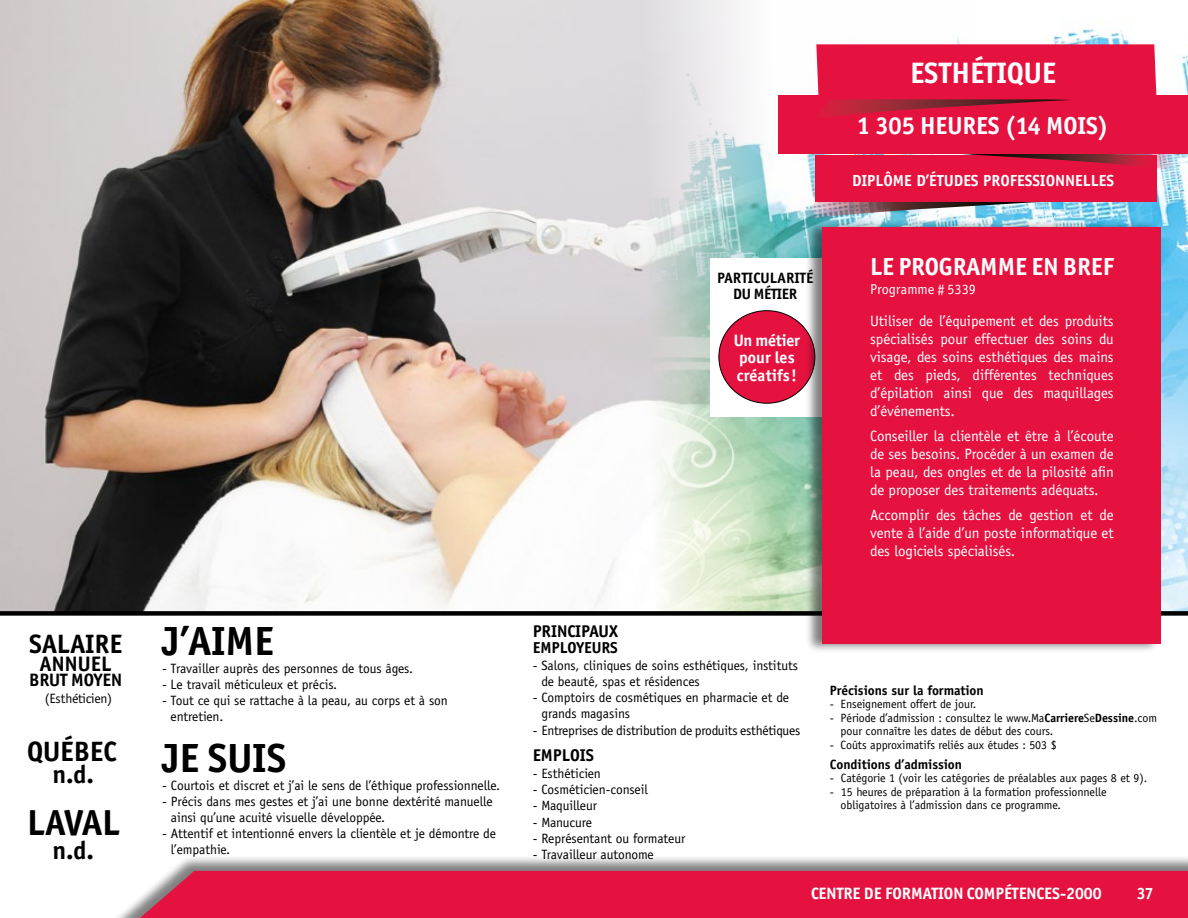
<style>
.page{position:relative;width:1188px;height:918px;background:#fff}
.page>*{position:absolute;margin:0;border:0;box-sizing:border-box;transform-origin:0 0}
.t1{font:700 40.8px "Officina San ITC";color:#000}
.t2{font:700 36.15px "Officina San ITC";letter-spacing:-.015em;color:#000}
.t3{font:700 29.55px "Officina San ITC";color:#fff}
.t4{font:700 28.05px "Officina San ITC";color:#000}
.t5{font:700 26.7px "Officina San ITC";color:#000}
.t6{font:700 25.5px "Officina San ITC";color:#000}
.t7{font:700 24.75px "Officina San ITC";color:#fff}
.t8{font:700 24.6px "Officina San ITC";color:#fff}
.t9{font:700 21px "Officina San ITC";letter-spacing:.01em;color:#000}
.t10{font:700 18px "Officina San ITC";color:#000}
.t11{font:700 16.95px "Officina San ITC";color:#000}
.t12{font:700 16.5px/16.5px "Officina San ITC";color:#fff;text-align:center}
.t13{font:700 16.05px "Officina Sans";letter-spacing:-.005em;color:#fff}
.t14{font:700 15.9px "Officina San ITC";color:#000}
.t15{font:15px/18px "Officina Sans";letter-spacing:-.005em;color:#fff;text-align:justify}
.t16{font:700 15px/16.5px "Officina San ITC";letter-spacing:.01em;color:#000;text-align:center}
.t17{font:14.25px "Officina San ITC";color:#fff}
.t18{font:13.5px/16.2px "Officina Sans";letter-spacing:-.005em;color:#000}
.t19{font:700 13.5px "Officina Sans";letter-spacing:-.005em;color:#000}
.t20{font:13.5px "Officina San ITC";letter-spacing:-.015em;color:#000}
.t21{font:13.5px "Officina Sans";letter-spacing:-.025em;color:#000}
.t22{font:12px/13.5px "Officina Sans";letter-spacing:-.005em;color:#000}
.s1{font-weight:700}
</style>
<div class="page">
<img style="left:1053px;top:28px;width:135px;height:583px">
<img style="left:0;top:0;width:960px;height:611px">
<div style="left:0;top:611px;width:1188px;height:5px;background:#000"></div>
<div style="left:112px;top:854px;width:1076px;height:64px;background:#000;opacity:.5"></div>
<div style="left:140px;top:871px;width:1048px;height:47px;background:#e51240"></div>
<img style="left:802px;top:192px;width:258px;height:29px">
<div style="left:815px;top:156px;width:342px;height:46px;background:#e51240"></div>
<svg style="left:922px;top:154px;width:258px;height:18px"></svg>
<div style="left:779px;top:95px;width:409px;height:59px;background:#e51240"></div>
<svg style="left:814px;top:44px;width:343px;height:73px"></svg>
<div style="left:711px;top:258px;width:111px;height:159px;background:#fff"></div>
<div style="left:719px;top:311px;width:96px;height:92px;background:#e51240;border-radius:50%"></div>
<div style="left:805px;top:220px;width:354px;height:433px;background:#000;opacity:.5"></div>
<div style="left:823px;top:228px;width:338px;height:416px;background:#e51240"></div>
<h3 class="t5" style="left:29px;top:628px;width:95px">SALAIRE</h3>
<h3 class="t9" style="left:40px;top:651px;width:73px">ANNUEL</h3>
<h3 class="t10" style="left:29px;top:669px;width:95px">BRUT MOYEN</h3>
<p class="t20" style="left:45px;top:691px;width:69px">(Esthéticien)</p>
<h3 class="t4" style="left:27px;top:734px;width:91px">QUÉBEC</h3>
<h3 class="t6" style="left:53px;top:758px;width:43px">n.d.</h3>
<h2 class="t2" style="left:27px;top:801px;width:94px">LAVAL</h2>
<h3 class="t6" style="left:53px;top:834px;width:43px">n.d.</h3>
<h1 class="t1" style="left:162px;top:616px;width:113px">J’AIME</h1>
<p class="t18" style="left:162px;top:660px;width:253px">- Travailler auprès des personnes de tous âges.</p>
<p class="t18" style="left:162px;top:676px;width:177px">- Le travail méticuleux et précis.</p>
<p class="t18" style="left:171px;top:692px;width:279px;text-indent:-9px">- Tout ce qui se rattache à la peau, au corps et à son entretien.</p>
<h1 class="t1" style="left:162px;top:733px;width:126px">JE SUIS</h1>
<p class="t18" style="left:162px;top:777px;width:340px">- Courtois et discret et j’ai le sens de l’éthique professionnelle.</p>
<p class="t18" style="left:171px;top:793px;width:323px;text-indent:-9px">- Précis dans mes gestes et j’ai une bonne dextérité manuelle ainsi qu’une acuité visuelle développée.</p>
<p class="t18" style="left:171px;top:825px;width:327px;text-indent:-9px">- Attentif et intentionné envers la clientèle et je démontre de l’empathie.</p>
<h3 class="t3" style="left:910px;top:55px;width:148px">ESTHÉTIQUE</h3>
<h3 class="t8" style="left:857px;top:110px;width:253px">1 305 HEURES (14 MOIS)</h3>
<p class="t13" style="left:852px;top:170px;width:264px">DIPLÔME D’ÉTUDES PROFESSIONNELLES</p>
<p class="t16" style="left:717px;top:269px;width:98px">PARTICULARITÉ<br>DU MÉTIER</p>
<p class="t12" style="left:734px;top:332px;width:68px">Un métier pour les</p>
<p class="t12" style="left:737px;top:367px;width:62px">créatifs!</p>
<h3 class="t7" style="left:870px;top:251px;width:245px">LE PROGRAMME EN BREF</h3>
<p class="t17" style="left:870px;top:281px;width:107px">Programme # 5339</p>
<p class="t15" style="left:870px;top:312px;width:245px">Utiliser de l’équipement et des produits spécialisés pour effectuer des soins du visage, des soins esthétiques des mains et des pieds, différentes techniques d’épilation ainsi que des maquillages d’événements.</p>
<p class="t15" style="left:870px;top:427px;width:245px">Conseiller la clientèle et être à l’écoute de ses besoins. Procéder à un examen de la peau, des ongles et de la pilosité afin de proposer des traitements adéquats.</p>
<p class="t15" style="left:870px;top:506px;width:245px">Accomplir des tâches de gestion et de vente à l’aide d’un poste informatique et des logiciels spécialisés.</p>
<p class="t11" style="left:533px;top:620px;width:87px">PRINCIPAUX</p>
<p class="t14" style="left:533px;top:638px;width:87px">EMPLOYEURS</p>
<p class="t18" style="left:541px;top:657px;width:258px;text-indent:-9px">- Salons, cliniques de soins esthétiques, instituts de beauté, spas et résidences</p>
<p class="t18" style="left:541px;top:690px;width:249px;text-indent:-9px">- Comptoirs de cosmétiques en pharmacie et de grands magasins</p>
<p class="t18" style="left:533px;top:722px;width:269px">- Entreprises de distribution de produits esthétiques</p>
<p class="t11" style="left:533px;top:745px;width:63px">EMPLOIS</p>
<p class="t18" style="left:533px;top:765px;width:70px">- Esthéticien</p>
<p class="t18" style="left:533px;top:781px;width:117px">- Cosméticien-conseil</p>
<p class="t18" style="left:533px;top:798px;width:66px">- Maquilleur</p>
<p class="t21" style="left:533px;top:814px;width:61px">- Manucure</p>
<p class="t18" style="left:533px;top:830px;width:154px">- Représentant ou formateur</p>
<p class="t18" style="left:533px;top:846px;width:123px">- Travailleur autonome</p>
<p class="t19" style="left:830px;top:682px;width:156px">Précisions sur la formation</p>
<p class="t22" style="left:830px;top:697px;width:148px">- Enseignement offert de jour.</p>
<p class="t22" style="left:841px;top:711px;width:318px;text-indent:-11px">- Période d’admission : consultez le www.Ma<span class="s1">Carriere</span>Se<span class="s1">Dessine</span>.com pour connaître les dates de début des cours.</p>
<p class="t22" style="left:830px;top:738px;width:228px">- Coûts approximatifs reliés aux études : 503 $</p>
<p class="t19" style="left:830px;top:756px;width:134px">Conditions d’admission</p>
<p class="t22" style="left:830px;top:772px;width:319px">- Catégorie 1 (voir les catégories de préalables aux pages 8 et 9).</p>
<p class="t22" style="left:841px;top:785px;width:268px;text-indent:-11px">- 15 heures de préparation à la formation professionnelle obligatoires à l’admission dans ce programme.</p>
<p class="t12" style="left:811px;top:885px;width:292px">CENTRE DE FORMATION COMPÉTENCES-2000</p>
<p class="t12" style="left:1137px;top:885px;width:19px">37</p>
</div>
